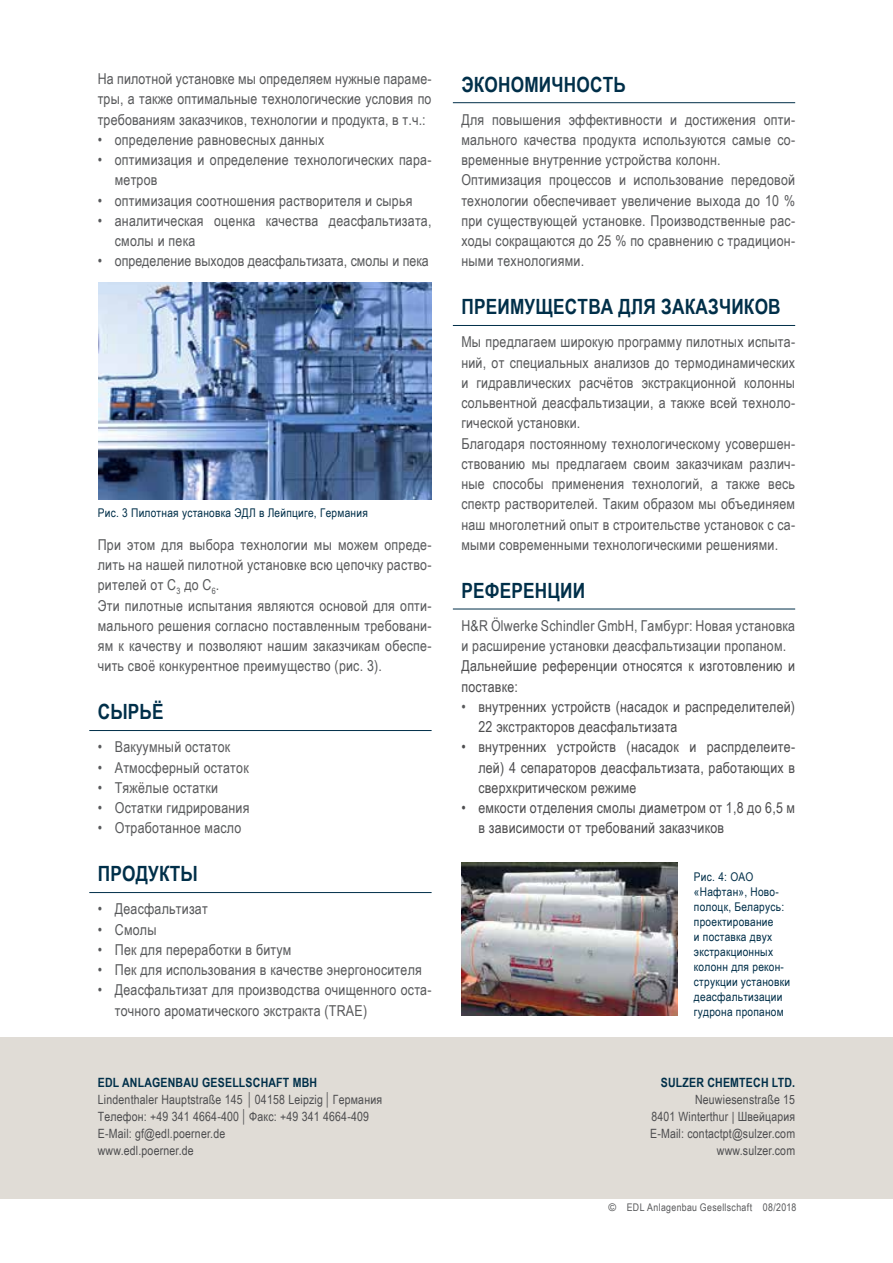
<style>
.page{position:relative;width:893px;height:1263px;background:#fff}
.page>*{position:absolute;margin:0;border:0;box-sizing:border-box;transform-origin:0 0}
.t1{font:700 21px "Arial Narrow";letter-spacing:.01em;color:#002f49}
.t2{font:15px/20.2px "Arial Narrow";letter-spacing:.015em;color:#58595b}
.t3{font:15px/20.2px "Arial Narrow";letter-spacing:.015em;color:#4d4d4f}
.t4{font:12.75px/17px "Arial Narrow";letter-spacing:.015em;color:#4d4d4f}
.t5{font:700 12.75px "Arial Narrow";letter-spacing:.015em;color:#002f49}
.t6{font:12px/15px "Arial Narrow";letter-spacing:.02em;color:#002f49}
.t7{font:10.5px "Arial Narrow";letter-spacing:.03em;color:#58595b}
.s1{font-weight:700;color:#002f49}
.s2{font-size:16.65px}
.s3{color:#58595b}
.s4{font-family:"Arial"}
</style>
<div class="page">
<hr style="left:89px;top:730px;width:343px;height:1px;background:#002f49">
<hr style="left:89px;top:892px;width:343px;height:1px;background:#002f49">
<hr style="left:453px;top:102px;width:342px;height:1px;background:#002f49">
<hr style="left:453px;top:325px;width:342px;height:1px;background:#002f49">
<hr style="left:453px;top:609px;width:342px;height:1px;background:#002f49">
<div style="left:0;top:1037px;width:893px;height:162px;background:#e0dcd6"></div>
<img style="left:98px;top:283px;width:334px;height:217px">
<img style="left:461px;top:862px;width:217px;height:154px">
<p class="t2" style="left:98px;top:68px;width:335px;text-align:justify">На пилотной установке мы определяем нужные параме&shy;тры, а также оптимальные технологические условия по требованиям заказчиков, технологии и продукта, в т.ч.:</p>
<p class="t2" style="left:98px;top:129px;width:228px">• определение равновесных данных</p>
<p class="t2" style="left:115px;top:149px;width:318px;text-indent:-17px">• оптимизация и определение технологических пара&shy;метров</p>
<p class="t2" style="left:98px;top:190px;width:316px">• оптимизация соотношения растворителя и сырья</p>
<p class="t2" style="left:115px;top:210px;width:318px;text-indent:-17px">• аналитическая оценка качества деасфальтизата, смолы и пека</p>
<p class="t2" style="left:98px;top:250px;width:332px">• определение выходов деасфальтизата, смолы и пека</p>
<p class="t6" style="left:98px;top:505px;width:272px">Рис. 3 Пилотная установка ЭДЛ в Лейпциге, Германия</p>
<p class="t2" style="left:98px;top:534px;width:335px">При этом для выбора технологии мы можем опреде&shy;лить на нашей пилотной установке всю цепочку раство&shy;рителей от C<sub>3</sub> до C<sub>6</sub>.<br>Эти пилотные испытания являются основой для опти&shy;мального решения согласно поставленным требовани&shy;ям к качеству и позволяют нашим заказчикам обеспе&shy;чить своё конкурентное преимущество (рис. 3).</p>
<h1 class="t1" style="left:98px;top:696px;width:67px">СЫРЬЁ</h1>
<p class="t2" style="left:98px;top:736px;width:134px">• Вакуумный остаток</p>
<p class="t2" style="left:98px;top:757px;width:152px">• Атмосферный остаток</p>
<p class="t2" style="left:98px;top:777px;width:122px">• Тяжёлые остатки</p>
<p class="t2" style="left:98px;top:797px;width:153px">• Остатки гидрирования</p>
<p class="t2" style="left:98px;top:817px;width:145px">• Отработанное масло</p>
<h1 class="t1" style="left:98px;top:858px;width:101px">ПРОДУКТЫ</h1>
<p class="t2" style="left:98px;top:898px;width:111px">• Деасфальтизат</p>
<p class="t2" style="left:98px;top:919px;width:60px">• Смолы</p>
<p class="t2" style="left:98px;top:939px;width:195px">• Пек для переработки в битум</p>
<p class="t2" style="left:98px;top:959px;width:326px">• Пек для использования в качестве энергоносителя</p>
<p class="t2" style="left:115px;top:979px;width:318px;text-indent:-17px">• Деасфальтизат для производства очищенного оста&shy;точного ароматического экстракта (TRAE)</p>
<p class="t5" style="left:98px;top:1073px;width:113px">EDL ANLAGENBAU GESELLSC</p>
<p class="t4" style="left:98px;top:1073px;width:286px;text-indent:163px"><span class="s1">HAFT MBH<br></span>Lindenthaler Hauptstraße 145 <span class="s2">|</span> 04158 Leipzig <span class="s2">|</span> Германия<br>Телефон: +49 341 4664-400 <span class="s2">|</span> Факс: +49 341 4664-409<br>E-Mail: gf@edl.poerner.de<br>www.edl.poerner.de</p>
<h1 class="t1" style="left:461px;top:68px;width:166px">ЭКОНОМИЧНОСТЬ</h1>
<p class="t2" style="left:461px;top:109px;width:335px">Для повышения эффективности и достижения опти&shy;мального качества продукта используются самые со&shy;временные внутренние устройства колонн.<br>Оптимизация процессов и использование передовой технологии обеспечивает увеличение выхода до 10 % при существующей установке. Производственные рас&shy;ходы сокращаются до 25 % по сравнению с традицион&shy;ными технологиями.</p>
<h1 class="t1" style="left:461px;top:291px;width:321px">ПРЕИМУЩЕСТВА ДЛЯ ЗАКАЗЧИКОВ</h1>
<p class="t2" style="left:461px;top:331px;width:335px">Мы предлагаем широкую программу пилотных испыта&shy;ний, от специальных анализов до термодинамических и гидравлических расчётов экстракционной колонны сольвентной деасфальтизации, а также всей техноло&shy;гической установки.<br>Благодаря постоянному технологическому усовершен&shy;ствованию мы предлагаем своим заказчикам различ&shy;ные способы применения технологий, а также весь спектр растворителей. Таким образом мы объединяем наш многолетний опыт в строительстве установок с са&shy;мыми современными технологическими решениями.</p>
<h1 class="t1" style="left:461px;top:574px;width:125px">РЕФЕРЕНЦИИ</h1>
<p class="t2" style="left:461px;top:615px;width:335px">H&amp;R Ölwerke Schindler GmbH, Гамбург: Новая установка и расширение установки деасфальтизации пропаном.</p>
<p class="t3" style="left:461px;top:655px;width:335px">Дальнейшие референции относятся к изготовлению и поставке:</p>
<p class="t3" style="left:478px;top:696px;width:318px;text-indent:-17px"><span class="s3">•</span> внутренних устройств (насадок и распределителей)<br>22 экстракторов деасфальтизата</p>
<p class="t3" style="left:478px;top:736px;width:318px;text-align:justify;text-indent:-17px">• внутренних устройств (насадок и распрделеите&shy;лей) 4 сепараторов деасфальтизата, работающих в сверхкритическом режиме</p>
<p class="t3" style="left:478px;top:797px;width:318px;text-indent:-17px">• емкости отделения смолы диаметром от 1,8 до 6,5 м в зависимости от требований заказчиков</p>
<p class="t6" style="left:694px;top:868px;width:98px">Рис. 4: OAO «Нафтан», Ново&shy;полоцк, Беларусь: проектирование<br>и поставка двух экстракционных колонн для рекон&shy;струкции установки деасфальтизации гудрона пропаном</p>
<p class="t5" style="left:661px;top:1073px;width:136px">SULZER CHEMTECH LTD.</p>
<p class="t4" style="left:650px;top:1090px;width:147px;text-align:right">Neuwiesenstraße 15<br>8401 Winterthur | Швейцария<br>E-Mail: contactpt@sulzer.com www.sulzer.com</p>
<p class="t7" style="left:608px;top:1200px;width:189px"><span class="s4">©</span> EDL Anlagenbau Gesellschaft 08/2018</p>
</div>
